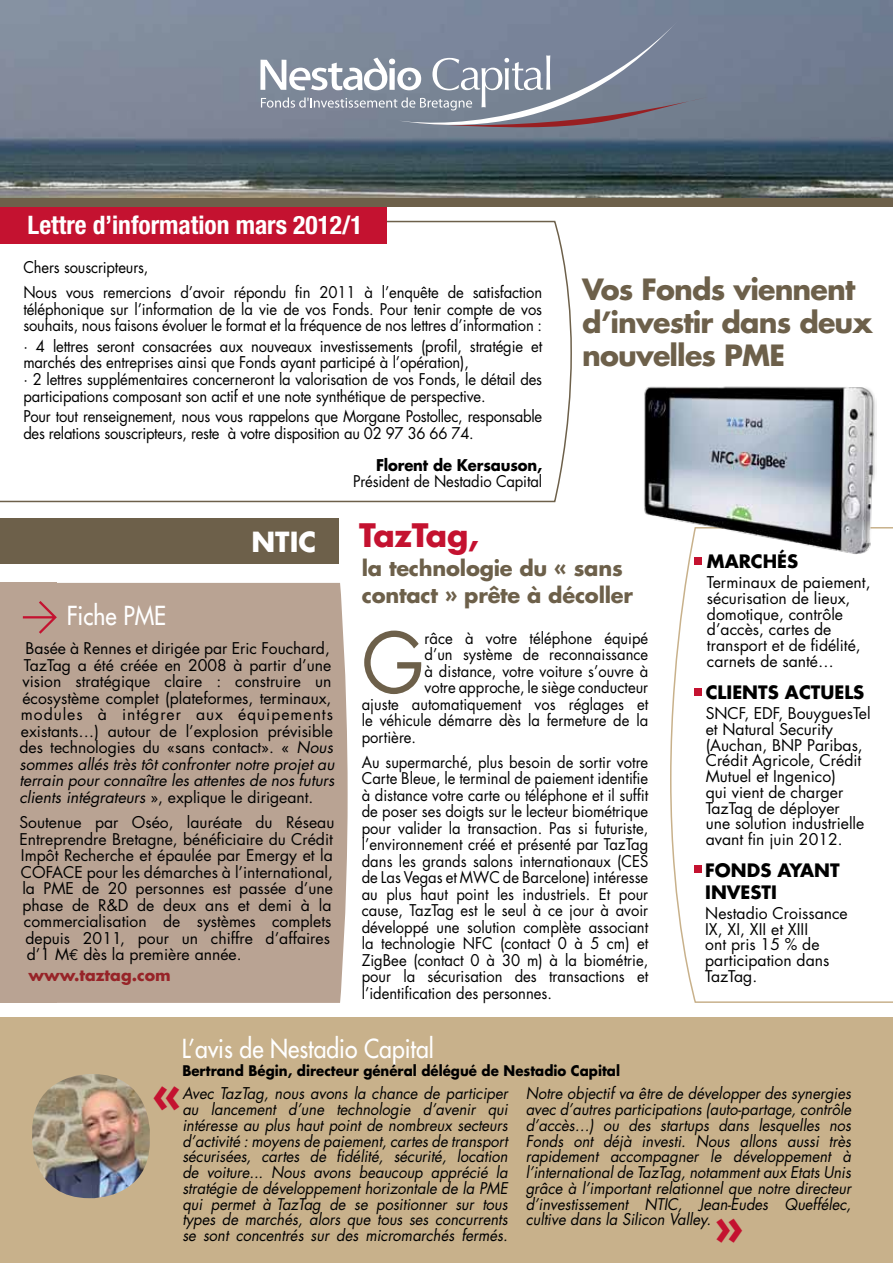
<style>
.page{position:relative;width:893px;height:1263px;background:#fff}
.page>*{position:absolute;margin:0;border:0;box-sizing:border-box;transform-origin:0 0}
.t1{font:81.45px "Futura";color:#6d604a;scale:.94 1}
.t2{font:700 49.05px "Futura";color:#c41230}
.t3{font:700 31.5px "Futura";color:#c41230}
.t4{font:700 28.5px/33px "Futura";letter-spacing:-.03em;color:#6d604a}
.t5{font:700 27px "Futura";color:#fff}
.t6{font:25.5px "Futura";color:#fff;scale:.9 1}
.t7{font:700 condensed 25.5px "Helvetica Neue";color:#fff}
.t8{font:700 21px/27px "Futura";color:#6d604a}
.t9{font:700 18px/21.6px "Futura";color:#000}
.t10{font:15.75px/16.5px "Futura";color:#000;scale:.94 1}
.t11{font:15.75px/15.8px "Futura";color:#000}
.t12{font:italic 15.75px/15.8px "Futura";color:#000;text-align:justify;scale:.94 1}
.t13{font:15.75px/16.5px "Futura";letter-spacing:-.02em;color:#000;scale:.94 1}
.t14{font:700 15.75px "Futura";color:#000;scale:.94 1}
.t15{font:700 15.75px "Futura";color:#972428}
.t16{font:700 14.25px "Futura";color:#000;scale:.94 1}
.s1{font-style:italic}
.s2{font-family:"Euro Mono Std"}
</style>
<div class="page">
<svg style="left:670px;top:528px;width:223px;height:475px"></svg>
<svg style="left:0;top:220px;width:572px;height:283px"></svg>
<div style="left:0;top:198px;width:386px;height:45px;background:#c41230"></div>
<div style="left:0;top:190px;width:893px;height:16px;background:#6d604a"></div>
<div style="left:0;top:518px;width:338px;height:45px;background:#6d604a"></div>
<img style="left:0;top:0;width:893px;height:198px">
<svg style="left:260px;top:21px;width:449px;height:106px;background:#868e9f"></svg>
<div style="left:0;top:1018px;width:893px;height:245px;background:#c8b18b"></div>
<img style="left:32px;top:1074px;width:118px;height:124px">
<div style="left:694px;top:558px;width:7px;height:7px;background:#c41230"></div>
<div style="left:694px;top:688px;width:7px;height:7px;background:#c41230"></div>
<div style="left:694px;top:866px;width:7px;height:7px;background:#c41230"></div>
<div style="left:0;top:583px;width:57px;height:420px;background:#b9a393"></div>
<div style="left:22px;top:583px;width:326px;height:420px;background:#b9a393"></div>
<img style="left:644px;top:386px;width:233px;height:171px">
<svg style="left:23px;top:601px;width:34px;height:33px"></svg>
<h3 class="t7" style="left:28px;top:210px;width:337px">Lettre d’information mars 2012/1</h3>
<p class="t10" style="left:23px;top:255px;width:553px;line-height:25px">Chers souscripteurs,<br>Nous vous remercions d’avoir répondu fin 2011 à l’enquête de satisfaction</p>
<p class="t10" style="left:23px;top:301px;width:553px">téléphonique sur l’information de la vie de vos Fonds. Pour tenir compte de vos souhaits, nous faisons évoluer le format et la fréquence de nos lettres d’information :</p>
<p class="t10" style="left:23px;top:338px;width:553px">· 4 lettres seront consacrées aux nouveaux investissements (profil, stratégie et marchés des entreprises ainsi que Fonds ayant participé à l’opération),<br>· 2 lettres supplémentaires concerneront la valorisation de vos Fonds, le détail des participations composant son actif et une note synthétique de perspective.</p>
<p class="t13" style="left:23px;top:408px;width:553px">Pour tout renseignement, nous vous rappelons que Morgane Postollec, responsable des relations souscripteurs, reste à votre disposition au 02 97 36 66 74.</p>
<p class="t14" style="left:376px;top:454px;width:178px">Florent de Kersauson,</p>
<p class="t10" style="left:353px;top:473px;width:203px">Président de Nestadio Capital</p>
<h3 class="t4" style="left:582px;top:272px;width:292px">Vos Fonds viennent d’investir dans deux nouvelles PME</h3>
<h3 class="t5" style="left:251px;top:524px;width:17px">NTIC</h3>
<h3 class="t6" style="left:67px;top:600px;width:112px">Fiche PME</h3>
<p class="t11" style="left:19px;top:640px;width:316px;line-height:16.5px;text-indent:6px">Basée à Rennes et dirigée par Eric Fouchard, TazTag a été créée en 2008 à partir d’une vision stratégique claire : construire un écosystème complet (plateformes, terminaux, modules à intégrer aux équipements existants…) autour de l’explosion prévisible des technologies du «sans contact». « <span class="s1">Nous sommes allés très tôt confronter notre projet au terrain pour connaître les attentes de nos futurs clients intégrateurs</span> », explique le dirigeant.</p>
<p class="t11" style="left:19px;top:814px;width:316px">Soutenue par Oséo, lauréate du Réseau</p>
<p class="t11" style="left:19px;top:831px;width:315px">Entreprendre Bretagne, bénéficiaire du Crédit</p>
<p class="t11" style="left:21px;top:847px;width:313px">Impôt Recherche et épaulée par Emergy et la</p>
<p class="t11" style="left:21px;top:864px;width:314px">COFACE pour les démarches à l’international,</p>
<p class="t11" style="left:22px;top:880px;width:312px">la PME de 20 personnes est passée d’une</p>
<p class="t11" style="left:22px;top:897px;width:311px">phase de R&amp;D de deux ans et demi à la</p>
<p class="t11" style="left:24px;top:913px;width:309px">commercialisation de systèmes complets</p>
<p class="t11" style="left:25px;top:930px;width:306px">depuis 2011, pour un chiffre d’affaires</p>
<p class="t11" style="left:27px;top:946px;width:216px">d’1 M<span class="s2">€</span> dès la première année.</p>
<p class="t15" style="left:28px;top:964px;width:144px">www.taztag.com</p>
<h3 class="t3" style="left:359px;top:515px;width:121px">TazTag,</h3>
<h3 class="t8" style="left:362px;top:555px;width:273px">la technologie du « sans contact » prête à décoller</h3>
<h1 class="t1" style="left:362px;top:611px;width:68px">G</h1>
<p class="t10" style="left:424px;top:630px;width:240px">râce à votre téléphone équipé</p>
<p class="t10" style="left:424px;top:646px;width:240px">d’un système de reconnaissance</p>
<p class="t10" style="left:424px;top:663px;width:240px">à distance, votre voiture s’ouvre à</p>
<p class="t10" style="left:424px;top:679px;width:240px">votre approche, le siège conducteur</p>
<p class="t10" style="left:362px;top:696px;width:306px">ajuste automatiquement vos réglages et</p>
<p class="t10" style="left:362px;top:712px;width:306px">le véhicule démarre dès la fermeture de la</p>
<p class="t10" style="left:362px;top:729px;width:59px">portière.</p>
<p class="t10" style="left:362px;top:754px;width:306px;text-align:justify">Au supermarché, plus besoin de sortir votre Carte Bleue, le terminal de paiement identifie à distance votre carte ou téléphone et il suffit de poser ses doigts sur le lecteur biométrique pour valider la transaction. Pas si futuriste, l’environnement créé et présenté par TazTag dans les grands salons internationaux (CES de Las Vegas et MWC de Barcelone) intéresse au plus haut point les industriels. Et pour cause, TazTag est le seul à ce jour à avoir développé une solution complète associant la technologie NFC (contact 0 à 5 cm) et ZigBee (contact 0 à 30 m) à la biométrie, pour la sécurisation des transactions et l’identification des personnes.</p>
<p class="t9" style="left:707px;top:550px;width:93px">Marchés</p>
<p class="t11" style="left:707px;top:575px;width:165px">Terminaux de paiement, sécurisation de lieux, domotique, contrôle d’accès, cartes de transport et de fidélité, carnets de santé…</p>
<p class="t9" style="left:706px;top:681px;width:160px">Clients actuels</p>
<p class="t11" style="left:706px;top:706px;width:166px">SNCF, EDF, BouyguesTel et Natural Security (Auchan, BNP Paribas,<br>Crédit Agricole, Crédit<br>Mutuel et Ingenico)<br>qui vient de charger<br>TazTag de déployer<br>une solution industrielle avant fin juin 2012.</p>
<p class="t9" style="left:705px;top:859px;width:136px">Fonds ayant investi</p>
<p class="t11" style="left:705px;top:905px;width:144px">Nestadio Croissance<br>IX, XI, XII et XIII<br>ont pris 15 % de participation dans<br>TazTag.</p>
<h3 class="t6" style="left:182px;top:1032px;width:281px">L’avis de Nestadio Capital</h3>
<p class="t16" style="left:182px;top:1061px;width:467px">Bertrand Bégin, directeur général délégué de Nestadio Capital</p>
<p class="t12" style="left:182px;top:1086px;width:348px">Avec TazTag, nous avons la chance de participer au lancement d’une technologie d’avenir qui intéresse au plus haut point de nombreux secteurs d’activité : moyens de paiement, cartes de transport sécurisées, cartes de fidélité, sécurité, location de voiture... Nous avons beaucoup apprécié la stratégie de développement horizontale de la PME qui permet à TazTag de se positionner sur tous types de marchés, alors que tous ses concurrents se sont concentrés sur des micromarchés fermés.</p>
<p class="t12" style="left:526px;top:1086px;width:348px">Notre objectif va être de développer des synergies avec d’autres participations (auto-partage, contrôle d’accès…) ou des startups dans lesquelles nos Fonds ont déjà investi. Nous allons aussi très rapidement accompagner le développement à l’international de TazTag, notamment aux Etats Unis grâce à l’important relationnel que notre directeur d’investissement NTIC, Jean-Eudes Queffélec, cultive dans la Silicon Valley.</p>
<h2 class="t2" style="left:152px;top:1063px;width:31px">«</h2>
<h2 class="t2" style="left:743px;top:1265px;width:31px;rotate:-180deg">«</h2>
</div>
